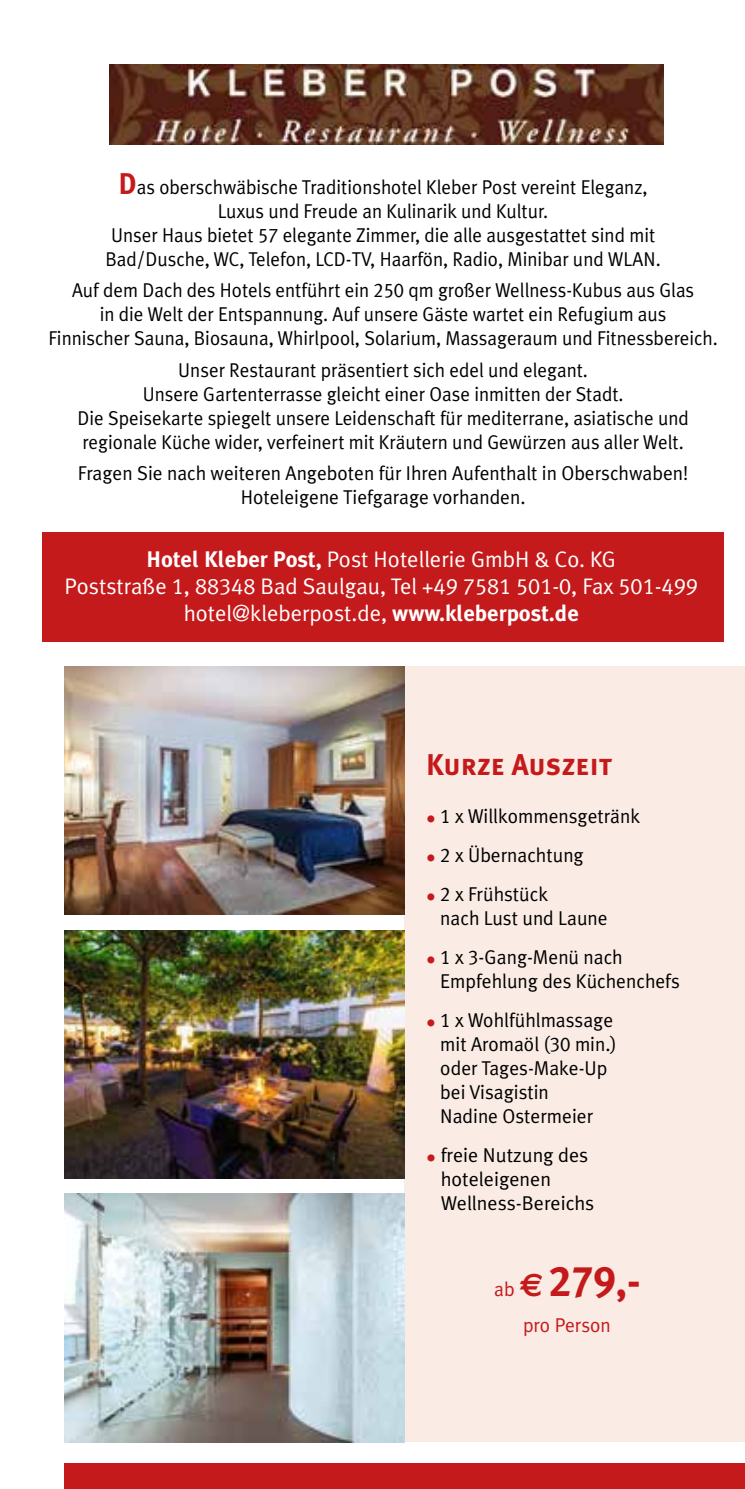
<style>
.page{position:relative;width:745px;height:1489px;background:#fff}
.page>*{position:absolute;margin:0;border:0;box-sizing:border-box;transform-origin:0 0}
.t1{font:43px "Meta Plus Bold Caps";color:#c51a1b}
.t2{font:30px "Meta Plus Bold Caps";color:#c51a1b}
.t3{font:22.5px/27px "Meta Plus Normal";color:#fff;text-align:center}
.t4{font:20px/24px "Meta Plus Normal";color:#000;text-align:center;scale:.95 1}
.t5{font:20px/24px "Meta Plus Normal";color:#000}
.t6{font:20px "Meta Plus Normal";color:#c51a1b}
.s1{font-family:"Meta Plus Bold Caps";font-size:30px;color:#c51a1b}
.s2{font-family:"Meta Plus Normal Caps"}
.s3{font-family:"Meta Plus";font-weight:700}
.s4{color:#c51a1b}
.s5{font-family:"Meta Plus Normal";font-size:20px}
.s6{font-family:"Euro Sans";font-weight:700;font-size:32.5px}
</style>
<div class="page">
<div style="left:64px;top:1463px;width:680px;height:25px;background:#c51a1b"></div>
<div style="left:404px;top:666px;width:340px;height:775px;background:#faebe4"></div>
<img style="left:64px;top:1193px;width:340px;height:248px">
<img style="left:64px;top:930px;width:340px;height:248px">
<img style="left:64px;top:666px;width:340px;height:248px">
<div style="left:43px;top:531px;width:680px;height:110px;background:#c51a1b"></div>
<img style="left:110px;top:65px;width:553px;height:79px">
<p class="t4" style="left:105px;top:174px;width:585px"><span class="s1">D</span>as oberschwäbische Traditionshotel Kleber Post vereint Eleganz, Luxus und Freude an Kulinarik und Kultur.<br>Unser Haus bietet <span class="s2">57</span> elegante Zimmer, die alle ausgestattet sind mit Bad/Dusche, WC, Telefon, LCD-TV, Haarfön, Radio, Minibar und WLAN.</p>
<p class="t4" style="left:48px;top:278px;width:705px">Auf dem Dach des Hotels entführt ein <span class="s2">250</span> qm großer Wellness-Kubus aus Glas<br>in die Welt der Entspannung. Auf unsere Gäste wartet ein Refugium aus<br>Finnischer Sauna, Biosauna, Whirlpool, Solarium, Massageraum und Fitnessbereich.</p>
<p class="t4" style="left:77px;top:357px;width:644px">Unser Restaurant präsentiert sich edel und elegant.<br>Unsere Gartenterrasse gleicht einer Oase inmitten der Stadt.<br>Die Speisekarte spiegelt unsere Leidenschaft für mediterrane, asiatische und regionale Küche wider, verfeinert mit Kräutern und Gewürzen aus aller Welt.</p>
<p class="t5" style="left:78px;top:461px;width:611px;text-align:center">Fragen Sie nach weiteren Angeboten für Ihren Aufenthalt in Oberschwaben!<br>Hoteleigene Tiefgarage vorhanden.</p>
<p class="t3" style="left:65px;top:545px;width:634px"><span class="s3">Hotel Kleber Post,</span> Post Hotellerie GmbH &amp; Co. KG<br>Poststraße <span class="s2">1</span>, <span class="s2">88348</span> Bad Saulgau, Tel +<span class="s2">49 7581 501-0</span>, Fax <span class="s2">501-499 </span>hotel@kleberpost.de, <span class="s3">www.kleberpost.de</span></p>
<h2 class="t2" style="left:426px;top:747px;width:187px">Kurze Auszeit</h2>
<p class="t5" style="left:426px;top:803px;width:215px"><span class="s4">•</span> <span class="s2">1</span> x Willkommensgetränk</p>
<p class="t5" style="left:426px;top:842px;width:159px"><span class="s4">•</span> <span class="s2">2</span> x Übernachtung</p>
<p class="t5" style="left:440px;top:881px;width:169px;text-indent:-14px"><span class="s4">•</span> <span class="s2">2</span> x Frühstück<br>nach Lust und Laune</p>
<p class="t5" style="left:440px;top:944px;width:241px;text-indent:-14px"><span class="s4">•</span> <span class="s2">1</span> x <span class="s2">3</span>-Gang-Menü nach<br>Empfehlung des Küchenchefs</p>
<p class="t5" style="left:440px;top:1007px;width:178px;text-indent:-14px"><span class="s4">•</span> <span class="s2">1</span> x Wohlfühlmassage mit Aromaöl (<span class="s2">30</span> min.) oder Tages-Make-Up bei Visagistin<br>Nadine Ostermeier</p>
<p class="t5" style="left:440px;top:1142px;width:155px;text-indent:-15px"><span class="s4">•</span> freie Nutzung des hoteleigenen<br>Wellness-Bereichs</p>
<h1 class="t1" style="left:494px;top:1255px;width:148px"><span class="s5">ab</span> <span class="s6">f</span> 279<span class="s3">,</span>-</h1>
<p class="t6" style="left:522px;top:1313px;width:89px">pro Person</p>
</div>
